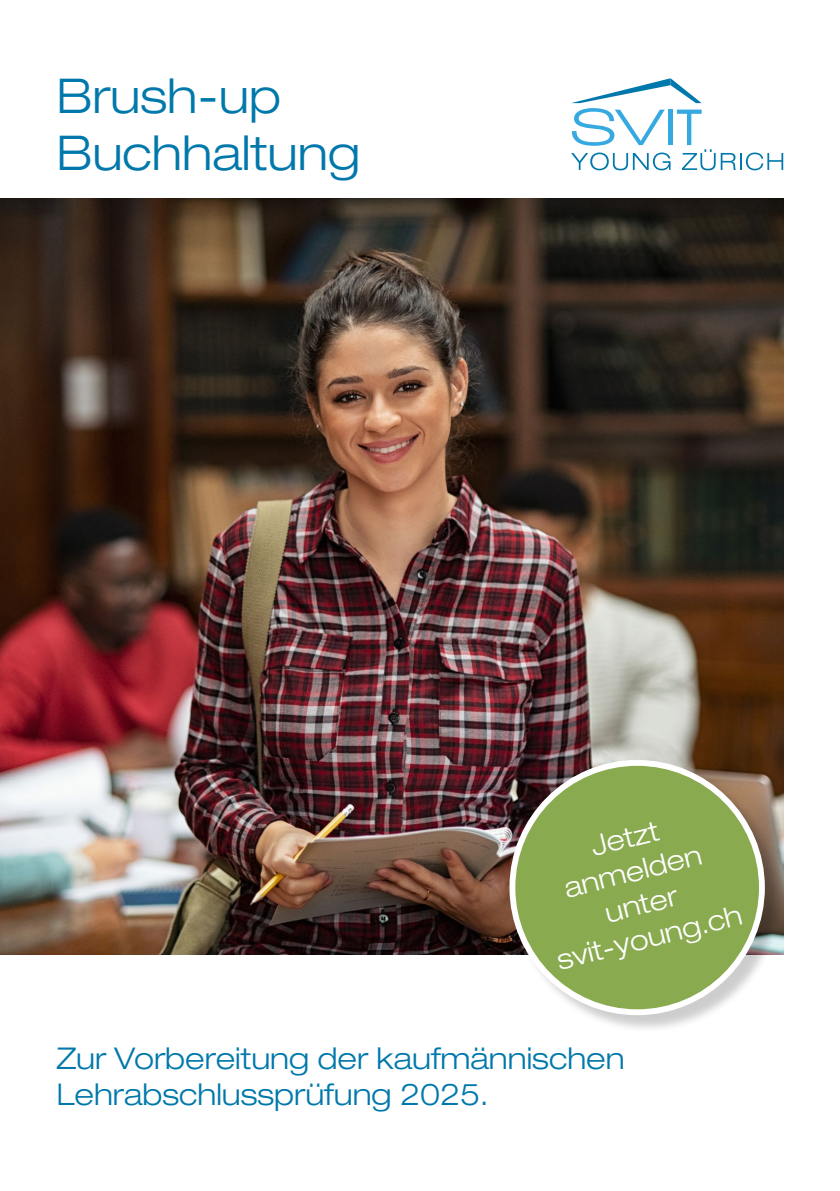
<style>
.page{position:relative;width:840px;height:1191px;background:#fff}
.page>*{position:absolute;margin:0;border:0;box-sizing:border-box;transform-origin:0 0}
.t1{font:300 expanded 48px/57px "Helvetica Neue LT Std";color:#0078ab}
.t2{font:300 expanded 30px/36px "Helvetica Neue LT Std";color:#0078ab}
.t3{font:300 expanded 28px/34px "Helvetica Neue LT Std";color:#fff;text-align:center}
</style>
<div class="page">
<img style="left:0;top:198px;width:782px;height:756px">
<svg style="left:571px;top:78px;width:211px;height:92px"></svg>
<div style="left:511px;top:762px;width:271px;height:271px;background:#000;opacity:.2"></div>
<div style="left:512px;top:763px;width:249px;height:249px;background:#8aaa4f;border-radius:50%"></div>
<div style="left:509px;top:760px;width:255px;height:255px;border:6px solid #fff;border-radius:50%"></div>
<h1 class="t1" style="left:57px;top:66px;width:305px">Brush-up<br>Buchhaltung</h1>
<p class="t3" style="left:528px;top:844px;width:191px;rotate:-14deg">Jetzt anmelden unter svit-young.ch</p>
<p class="t2" style="left:57px;top:1040px;width:569px">Zur Vorbereitung der kaufmännischen<br>Lehrabschlussprüfung 2025.</p>
</div>
